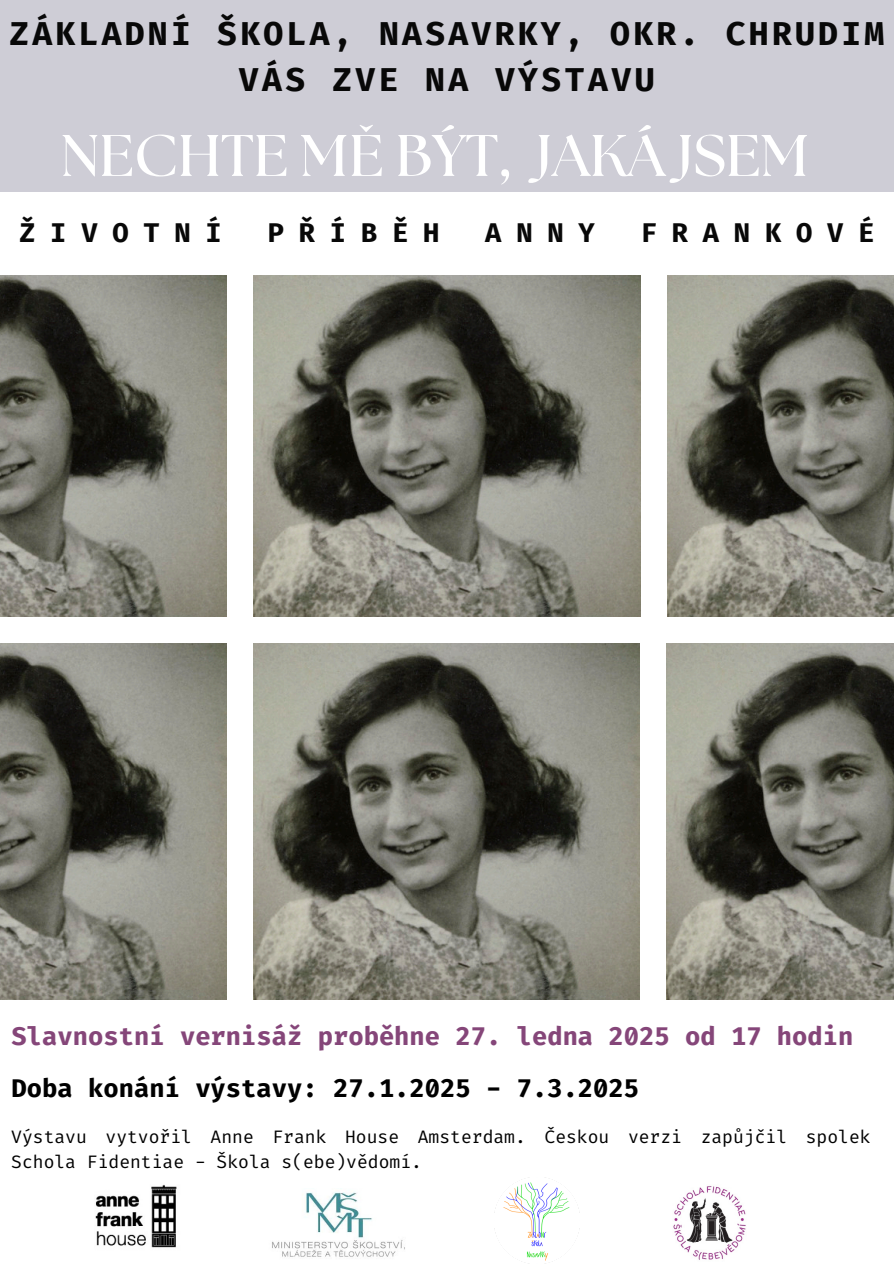
<style>
.page{position:relative;width:894px;height:1264px;background:#fff}
.page>*{position:absolute;margin:0;border:0;box-sizing:border-box;transform-origin:0 0}
.t1{font:700 58.5px "The Seasons";color:#fff}
.t2{font:700 33px/46.2px "Fira Code";letter-spacing:.1em;color:#080808;text-align:center}
.t3{font:700 27px "Fira Code";letter-spacing:.55em;color:#080808}
.t4{font:700 25.5px "Fira Code";color:#854679}
.t5{font:700 25.5px "Fira Code";color:#000}
.t6{font:18px/24.8px "Fira Code";color:#000}
</style>
<div class="page">
<img style="left:0;top:276px;width:226px;height:340px">
<img style="left:254px;top:276px;width:386px;height:340px">
<img style="left:667px;top:276px;width:226px;height:340px">
<img style="left:0;top:643px;width:226px;height:356px">
<img style="left:254px;top:643px;width:385px;height:356px">
<img style="left:666px;top:643px;width:227px;height:356px">
<div style="left:0;top:0;width:893px;height:192px;background:#cecdd6"></div>
<img style="left:673px;top:1186px;width:73px;height:74px">
<img style="left:95px;top:1184px;width:82px;height:64px">
<img style="left:272px;top:1192px;width:133px;height:65px">
<img style="left:494px;top:1177px;width:85px;height:85px">
<h3 class="t2" style="left:9px;top:10px;width:876px">ZÁKLADNÍ ŠKOLA, NASAVRKY, OKR. CHRUDIM<br>VÁS ZVE NA VÝSTAVU</h3>
<h2 class="t1" style="left:61px;top:129px;width:750px">NECHTE MĚ BÝT, JAKÁ JSEM</h2>
<h1 class="t3" style="left:19px;top:216px;width:204px">ŽIVOTNÍ</h1>
<h1 class="t3" style="left:268px;top:216px;width:173px">PŘÍBĚH</h1>
<h1 class="t3" style="left:485px;top:216px;width:111px">ANNY</h1>
<h1 class="t3" style="left:640px;top:216px;width:235px">FRANKOVÉ</h1>
<p class="t4" style="left:12px;top:1019px;width:843px">Slavnostní vernisáž proběhne 27. ledna 2025 od 17 hodin</p>
<p class="t5" style="left:12px;top:1071px;width:629px">Doba konání výstavy: 27.1.2025 - 7.3.2025</p>
<p class="t6" style="left:11px;top:1124px;width:860px">Výstavu vytvořil Anne Frank House Amsterdam. Českou verzi zapůjčil spolek<br>Schola Fidentiae - Škola s(ebe)vědomí.</p>
</div>
